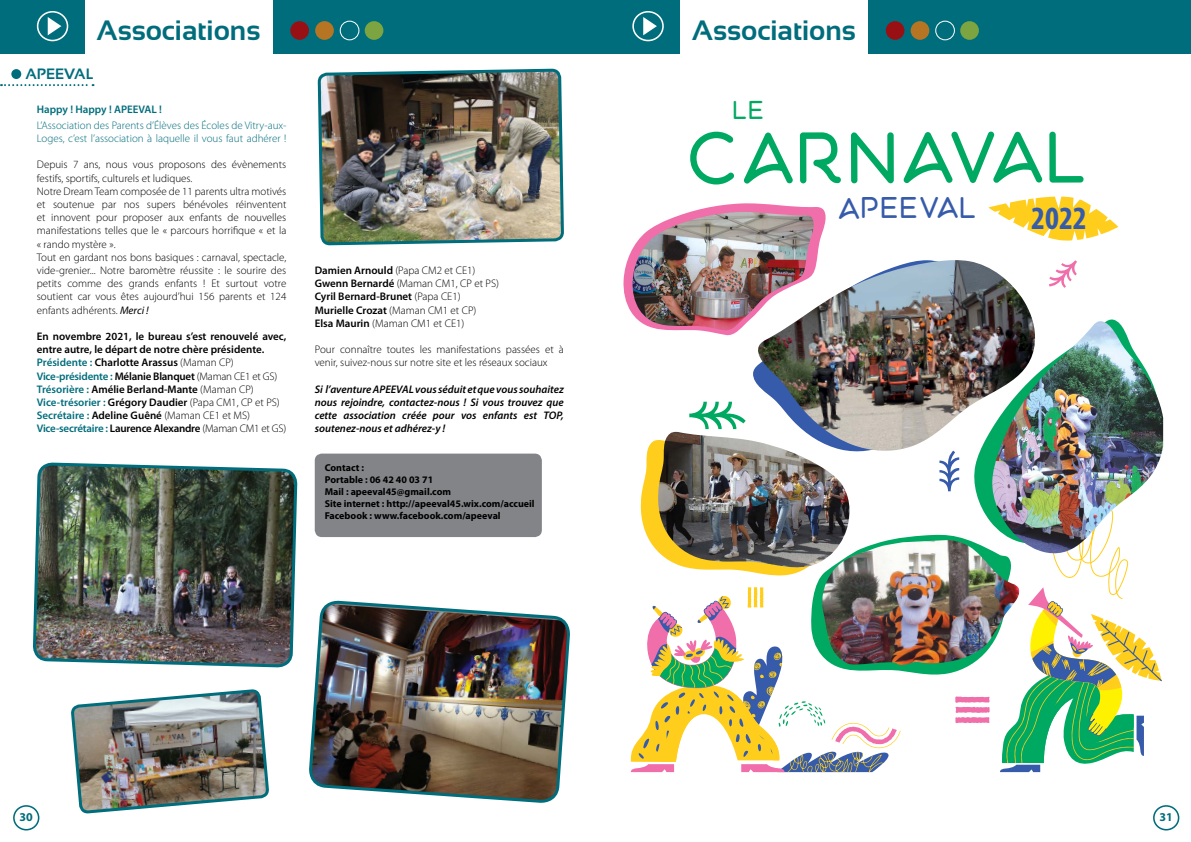
<style>
.page{position:relative;width:1191px;height:842px;background:#fff}
.page>*{position:absolute;margin:0;border:0;box-sizing:border-box;transform-origin:0 0}
.t1{font:64.8px "Aquatico";letter-spacing:-.045em;color:#00a961}
.t2{font:700 condensed 32.5px "Myriad Pro";color:#365baa}
.t3{font:700 28px "Sansation";color:#006d7c}
.t4{font:26.7px "Aquatico";letter-spacing:-.025em;color:#365baa}
.t5{font:23px "Aquatico";color:#00a961}
.t6{font:700 15px "Sansation";color:#006d7c}
.t7{font:700 12px "Myriad Pro";color:#006d7c}
.t8{font:300 11px/13.2px "Myriad Pro";color:#000}
.t9{font:600 11px/13.2px "Myriad Pro";color:#000}
.t10{font:italic 600 11px/13.2px "Myriad Pro";color:#000;text-align:justify}
.t11{font:300 11px/13.2px "Myriad Pro";color:#006d7c}
.t12{font:600 11px "Myriad Pro";color:#006d7c}
.t13{font:700 10px/12px "Myriad Pro";color:#000}
.s1{font-weight:400;font-style:italic}
.s2{color:#006d7c}
.s3{font-weight:300}
</style>
<div class="page">
<div style="left:1153px;top:805px;width:26px;height:25px;border:2px solid #006d7c;border-radius:50%"></div>
<div style="left:595px;top:0;width:85px;height:54px;background:#006d7c"></div>
<div style="left:868px;top:0;width:323px;height:54px;background:#006d7c"></div>
<div style="left:632px;top:11px;width:32px;height:30px;border:2px solid #fff;border-radius:50%"></div>
<svg style="left:643px;top:17px;width:14px;height:18px"></svg>
<div style="left:910px;top:21px;width:19px;height:19px;background:#b67522;border-radius:50%"></div>
<div style="left:935px;top:21px;width:20px;height:19px;border:1px solid #fff;border-radius:50%"></div>
<div style="left:885px;top:21px;width:19px;height:19px;background:#991014;border-radius:50%"></div>
<div style="left:960px;top:21px;width:19px;height:19px;background:#7ca441;border-radius:50%"></div>
<div style="left:13px;top:805px;width:26px;height:25px;border:2px solid #006d7c;border-radius:50%"></div>
<div style="left:0;top:0;width:84px;height:54px;background:#006d7c"></div>
<div style="left:273px;top:0;width:322px;height:54px;background:#006d7c"></div>
<div style="left:37px;top:11px;width:31px;height:30px;border:2px solid #fff;border-radius:50%"></div>
<svg style="left:48px;top:17px;width:13px;height:18px"></svg>
<div style="left:290px;top:21px;width:19px;height:19px;background:#991014;border-radius:50%"></div>
<svg style="left:1px;top:84px;width:93px;height:2px"></svg>
<div style="left:11px;top:69px;width:10px;height:10px;background:#006d7c;border-radius:50%"></div>
<img style="left:316px;top:20px;width:248px;height:517px">
<img style="left:31px;top:462px;width:267px;height:368px">
<img style="left:309px;top:600px;width:261px;height:203px">
<svg style="left:623px;top:203px;width:203px;height:133px"></svg>
<svg style="left:689px;top:402px;width:56px;height:27px"></svg>
<svg style="left:1049px;top:260px;width:28px;height:28px"></svg>
<img style="left:756px;top:260px;width:277px;height:180px">
<svg style="left:630px;top:440px;width:532px;height:332px"></svg>
<img style="left:991px;top:321px;width:172px;height:237px">
<img style="left:657px;top:432px;width:195px;height:136px">
<img style="left:821px;top:540px;width:200px;height:126px">
<img style="left:632px;top:212px;width:181px;height:118px">
<svg style="left:988px;top:197px;width:130px;height:44px"></svg>
<h3 class="t3" style="left:96px;top:14px;width:166px">Associations</h3>
<h3 class="t6" style="left:26px;top:65px;width:70px">APEEVAL</h3>
<p class="t12" style="left:37px;top:102px;width:127px">Happy ! Happy ! APEEVAL !</p>
<p class="t11" style="left:37px;top:119px;width:251px">L’Association des Parents d’Élèves des Écoles de Vitry-aux-<br>Loges, c’est l’association à laquelle il vous faut adhérer !</p>
<p class="t8" style="left:37px;top:158px;width:251px">Depuis 7 ans, nous vous proposons des évènements festifs, sportifs, culturels et ludiques.<br>Notre Dream Team composée de 11 parents ultra motivés et soutenue par nos supers bénévoles réinventent et innovent pour proposer aux enfants de nouvelles manifestations telles que le « parcours horrifique « et la « rando mystère ».<br>Tout en gardant nos bons basiques : carnaval, spectacle, vide-grenier... Notre baromètre réussite : le sourire des petits comme des grands enfants ! Et surtout votre soutient car vous êtes aujourd’hui 156 parents et 124 enfants adhérents. <span class="s1">Merci !</span></p>
<p class="t9" style="left:37px;top:329px;width:251px">En novembre 2021, le bureau s’est renouvelé avec, entre autre, le départ de notre chère présidente.<br><span class="s2">Présidente :</span> Charlotte Arassus <span class="s3">(Maman CP)<br></span><span class="s2">Vice-présidente :</span> Mélanie Blanquet <span class="s3">(Maman CE1 et GS)<br></span><span class="s2">Trésorière :</span> Amélie Berland-Mante <span class="s3">(Maman CP)<br></span><span class="s2">Vice-trésorier :</span> Grégory Daudier <span class="s3">(Papa CM1, CP et PS)<br></span><span class="s2">Secrétaire :</span> Adeline Guêné <span class="s3">(Maman CE1 et MS)<br></span><span class="s2">Vice-secrétaire :</span> Laurence Alexandre <span class="s3">(Maman CM1 et GS)</span></p>
<p class="t9" style="left:315px;top:263px;width:186px">Damien Arnould <span class="s3">(Papa CM2 et CE1)<br></span>Gwenn Bernardé <span class="s3">(Maman CM1, CP et PS)<br></span>Cyril Bernard-Brunet <span class="s3">(Papa CE1)<br></span>Murielle Crozat <span class="s3">(Maman CM1 et CP)<br></span>Elsa Maurin <span class="s3">(Maman CM1 et CE1)</span></p>
<p class="t8" style="left:315px;top:343px;width:251px">Pour connaître toutes les manifestations passées et à venir, suivez-nous sur notre site et les réseaux sociaux</p>
<p class="t10" style="left:315px;top:382px;width:251px">Si l’aventure APEEVAL vous séduit et que vous souhaitez nous rejoindre, contactez-nous ! Si vous trouvez que cette association créée pour vos enfants est TOP, soutenez-nous et adhérez-y !</p>
<p class="t13" style="left:325px;top:461px;width:211px">Contact :<br>Portable : 06 42 40 03 71<br>Mail : apeeval45@gmail.com<br>Site internet : http://apeeval45.wix.com/accueil<br>Facebook : www.facebook.com/apeeval</p>
<h3 class="t3" style="left:692px;top:14px;width:166px">Associations</h3>
<h3 class="t5" style="left:732px;top:98px;width:34px">LE</h3>
<h1 class="t1" style="left:685px;top:125px;width:405px">CARNAVAL</h1>
<h3 class="t4" style="left:837px;top:194px;width:141px">APEEVAL</h3>
<h2 class="t2" style="left:1031px;top:198px;width:57px">2022</h2>
<p class="t7" style="left:20px;top:809px;width:15px">30</p>
<p class="t7" style="left:1159px;top:809px;width:15px">31</p>
</div>
